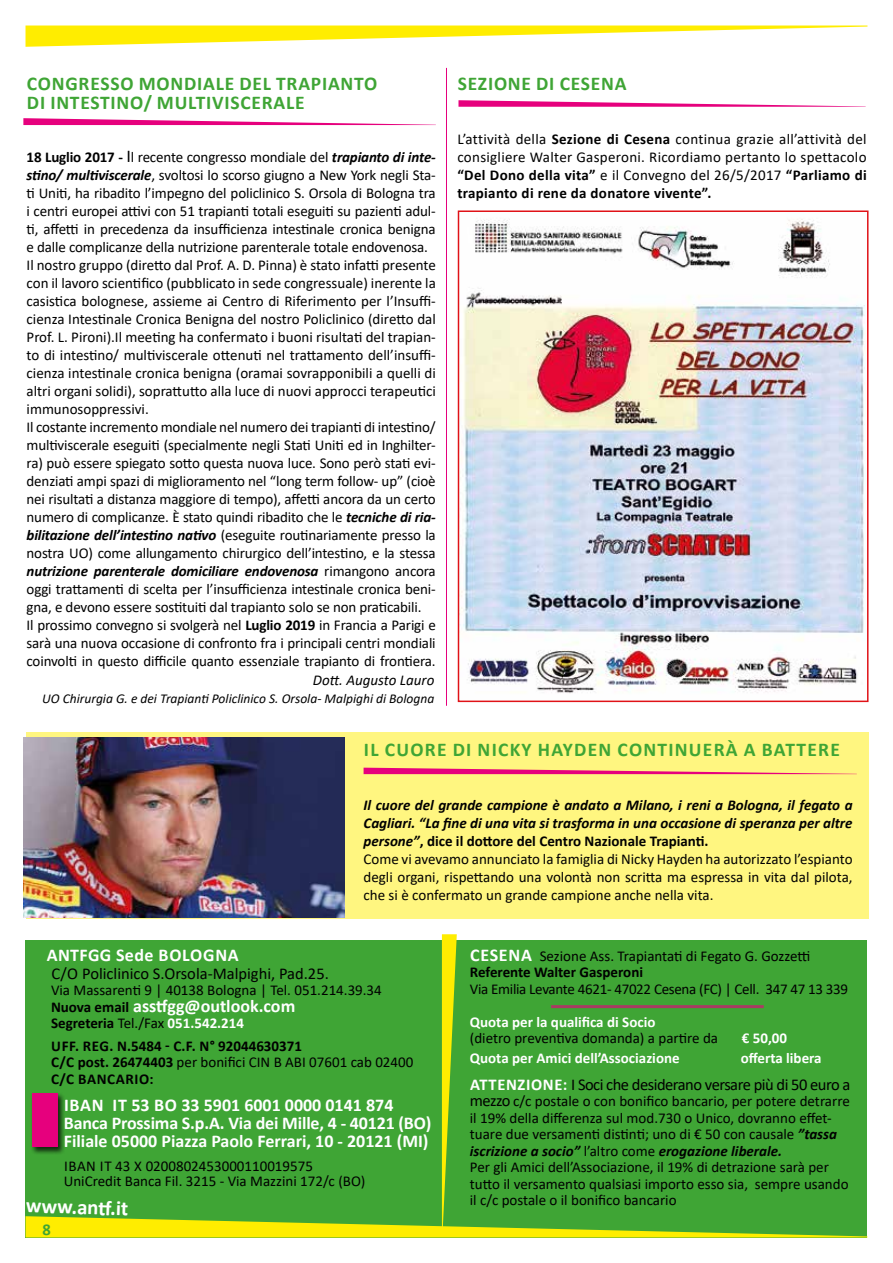
<style>
.page{position:relative;width:893px;height:1263px;background:#fff}
.page>*{position:absolute;margin:0;border:0;box-sizing:border-box;transform-origin:0 0}
.t1{font:700 21px "Calibri";color:#fff}
.t2{font:700 19.5px/19.5px "Calibri";letter-spacing:.04em;color:#3fa535}
.t3{font:700 19.5px "Calibri";letter-spacing:.065em;color:#3fa535}
.t4{font:700 18px/18px "Calibri";color:#fff}
.t5{font:700 18px "Calibri";letter-spacing:.02em;color:#fff}
.t6{font:16.5px "Calibri";letter-spacing:-.03em;color:#000}
.t7{font:16.5px "Calibri";color:#000}
.t8{font:700 16.5px "Calibri";color:#3fa535}
.t9{font:15px/18px "Calibri";letter-spacing:-.01em;color:#000}
.t10{font:700 15px "Calibri";color:#fff}
.t11{font:700 15px/22.5px "Calibri";color:#000}
.t12{font:italic 15px "Calibri";color:#000}
.t13{font:italic 13.5px "Calibri";color:#000}
.s1{font-weight:700}
.s2{font-size:18px}
.s3{font-weight:700;font-style:italic}
.s4{font-size:15px;color:#000}
.s5{font-weight:400}
.s6{color:#fff}
.s7{font-weight:700;font-size:18px;color:#fff}
.s8{font-weight:700;color:#fff}
.s9{font-size:16.5px}
</style>
<div class="page">
<hr style="left:446px;top:68px;width:1px;height:638px;background:#e6007d">
<svg style="left:26px;top:26px;width:841px;height:21px"></svg>
<div style="left:27px;top:732px;width:842px;height:187px;background:#fff680"></div>
<img style="left:24px;top:737px;width:320px;height:181px">
<img style="left:461px;top:219px;width:404px;height:474px">
<div style="left:458px;top:210px;width:410px;height:492px;border:2px solid #e01217"></div>
<svg style="left:364px;top:768px;width:493px;height:6px"></svg>
<svg style="left:458px;top:100px;width:408px;height:7px"></svg>
<svg style="left:23px;top:118px;width:413px;height:7px"></svg>
<div style="left:26px;top:934px;width:841px;height:303px;background:#3fa535"></div>
<div style="left:31px;top:1092px;width:34px;height:63px;background:#000;opacity:.75"></div>
<div style="left:32px;top:1093px;width:26px;height:54px;background:#e6007d"></div>
<hr style="left:551px;top:1005px;width:213px;height:3px;background:#e6007d">
<h2 class="t2" style="left:27px;top:73px;width:352px">congresso mondiale del trapianto di intestin o/ multiviscerale</h2>
<p class="t9" style="left:27px;top:148px;width:411px"><span class="s1">18 Luglio 2017 -</span> <span class="s2">I</span>l recente congresso mondiale del <span class="s3">trapianto di inte&shy;stino/ multiviscerale</span>, svoltosi lo scorso giugno a New York negli Sta&shy;ti Uniti, ha ribadito l’impegno del policlinico S. Orsola di Bologna tra i centri europei attivi con 51 trapianti totali eseguiti su pazienti adul&shy;ti, affetti in precedenza da insufficienza intestinale cronica benigna e dalle complicanze della nutrizione parenterale totale endovenosa.<br>Il nostro gruppo (diretto dal Prof. A. D. Pinna) è stato infatti presente con il lavoro scientifico (pubblicato in sede congressuale) inerente la casistica bolognese, assieme ai Centro di Riferimento per l’Insuffi&shy;cienza Intestinale Cronica Benigna del nostro Policlinico (diretto dal Prof. L. Pironi).Il meeting ha confermato i buoni risultati del trapian&shy;to di intestino/ multiviscerale ottenuti nel trattamento dell’insuffi&shy;cienza intestinale cronica benigna (oramai sovrapponibili a quelli di altri organi solidi), soprattutto alla luce di nuovi approcci terapeutici immunosoppressivi.<br>Il costante incremento mondiale nel numero dei trapianti di intestino/ multiviscerale eseguiti (specialmente negli Stati Uniti ed in Inghilter&shy;ra) può essere spiegato sotto questa nuova luce. Sono però stati evi&shy;denziati ampi spazi di miglioramento nel “long term follow- up” (cioè nei risultati a distanza maggiore di tempo), affetti ancora da un certo numero di complicanze. È stato quindi ribadito che le <span class="s3">tecniche di ria&shy;bilitazione dell’intestino nativo</span> (eseguite routinariamente presso la nostra UO) come allungamento chirurgico dell’intestino, e la stessa <span class="s3">nutrizione parenterale domiciliare endovenosa</span> rimangono ancora oggi trattamenti di scelta per l’insufficienza intestinale cronica beni&shy;gna, e devono essere sostituiti dal trapianto solo se non praticabili.<br>Il prossimo convegno si svolgerà nel <span class="s1">Luglio 2019</span> in Francia a Parigi e sarà una nuova occasione di confronto fra i principali centri mondiali coinvolti in questo difficile quanto essenziale trapianto di frontiera.</p>
<p class="t12" style="left:313px;top:669px;width:123px">Dott. Augusto Lauro</p>
<p class="t13" style="left:42px;top:689px;width:394px">UO Chirurgia G. e dei Trapianti Policlinico S. Orsola- Malpighi di Bologna</p>
<h2 class="t2" style="left:458px;top:74px;width:170px">Sezione di Cesena</h2>
<p class="t9" style="left:457px;top:130px;width:411px;text-align:justify">L’attività della <span class="s1">Sezione di Cesena</span> continua grazie all’attività del consigliere Walter Gasperoni. Ricordiamo pertanto lo spettacolo <span class="s1">“Del Dono della vita”</span> e il Convegno del 26/5/2017 <span class="s1">“Parliamo di trapianto di rene da donatore vivente”.</span></p>
<h2 class="t3" style="left:364px;top:735px;width:477px">Il cuore di Nicky Hayden contin uerà a battere</h2>
<p class="t9" style="left:364px;top:796px;width:490px"><span class="s3">Il cuore del grande campione è andato a Milano, i reni a Bologna, il fegato a Cagliari. “La fine di una vita si trasforma in una occasione di speranza per altre persone”</span><span class="s1">, dice il dottore del Centro Nazionale Trapianti.<br></span>Come vi avevamo annunciato la famiglia di Nicky Hayden ha autorizzato l’espianto degli organi, rispettando una volontà non scritta ma espressa in vita dal pilota, che si è confermato un grande campione anche nella vita.</p>
<p class="t5" style="left:47px;top:942px;width:169px">ANTFGG Sede bologna</p>
<p class="t7" style="left:51px;top:962px;width:279px">c/o Policlinico S.Orsola-Malpighi, Pad.25.</p>
<p class="t9" style="left:51px;top:981px;width:332px">Via Massarenti 9 | 40138 Bologna | Tel. 051.214.39.34</p>
<p class="t4" style="left:51px;top:996px;width:246px"><span class="s4">Nuova email</span> asstfgg@outlook.com</p>
<p class="t11" style="left:51px;top:1012px;width:252px">Segreteria <span class="s5">Tel./Fax</span> <span class="s6">051.542.214<br></span>Uff. Reg. n.5484 - C.F. N° 92044630371</p>
<p class="t9" style="left:51px;top:1054px;width:364px;line-height:16.5px"><span class="s1">c/c post. 26474403</span> per bonifici CIN B ABI 07601 cab 02400 <span class="s1">c/c bancario:</span></p>
<p class="t4" style="left:64px;top:1095px;width:369px">I ban I T 53 BO 33 5901 6001 0000 0141 874<br>Banca Prossima S.p.A. Via dei Mille, 4 - 40121 (BO)<br>Filiale 05000 Piazza Paolo Ferrari, 10 - 20121 (MI)</p>
<p class="t9" style="left:64px;top:1158px;width:303px;line-height:15px">IBAN IT 43 X 0200802453000110019575<br>UniCredit Banca Fil. 3215 - Via Mazzini 172/c (BO)</p>
<h1 class="t1" style="left:27px;top:1190px;width:104px;rotate:2deg">www.antf.it</h1>
<p class="t8" style="left:43px;top:1218px;width:10px">8</p>
<p class="t9" style="left:470px;top:947px;width:342px;line-height:16.5px"><span class="s7">Cesena</span> Sezione Ass. Trapiantati di Fegato G. Gozzetti<br><span class="s1">Referente Walter Gasperoni</span></p>
<p class="t9" style="left:470px;top:979px;width:380px">Via Emilia Levante 4621- 47022 Cesena (FC) | Cell. 347 47 13 339</p>
<p class="t10" style="left:470px;top:1011px;width:187px">Quota per la qualifica di Socio</p>
<p class="t9" style="left:470px;top:1029px;width:250px">(dietro preventiva domanda) a partire da</p>
<p class="t10" style="left:742px;top:1028px;width:47px">€ 50,00</p>
<p class="t10" style="left:470px;top:1047px;width:211px">Quota per Amici dell’Associazione</p>
<p class="t10" style="left:741px;top:1047px;width:82px">offerta libera</p>
<p class="t6" style="left:470px;top:1073px;width:382px"><span class="s8">Attenzione:</span> I Soci che desiderano versare più di 50 euro a</p>
<p class="t9" style="left:470px;top:1093px;width:381px;line-height:16.5px"><span class="s9">mezzo</span> c/c postale o con bonifico bancario, per potere detrarre il 19% della differenza sul mod.730 o Unico, dovranno effet&shy;tuare due versamenti distinti; uno di € 50 con causale <span class="s3">”tassa iscrizione a socio”</span> l’altro come <span class="s3">erogazione liberale.<br></span>Per gli Amici dell’Associazione, il 19% di detrazione sarà per tutto il versamento qualsiasi importo esso sia, sempre usando il c/c postale o il bonifico bancario</p>
</div>
